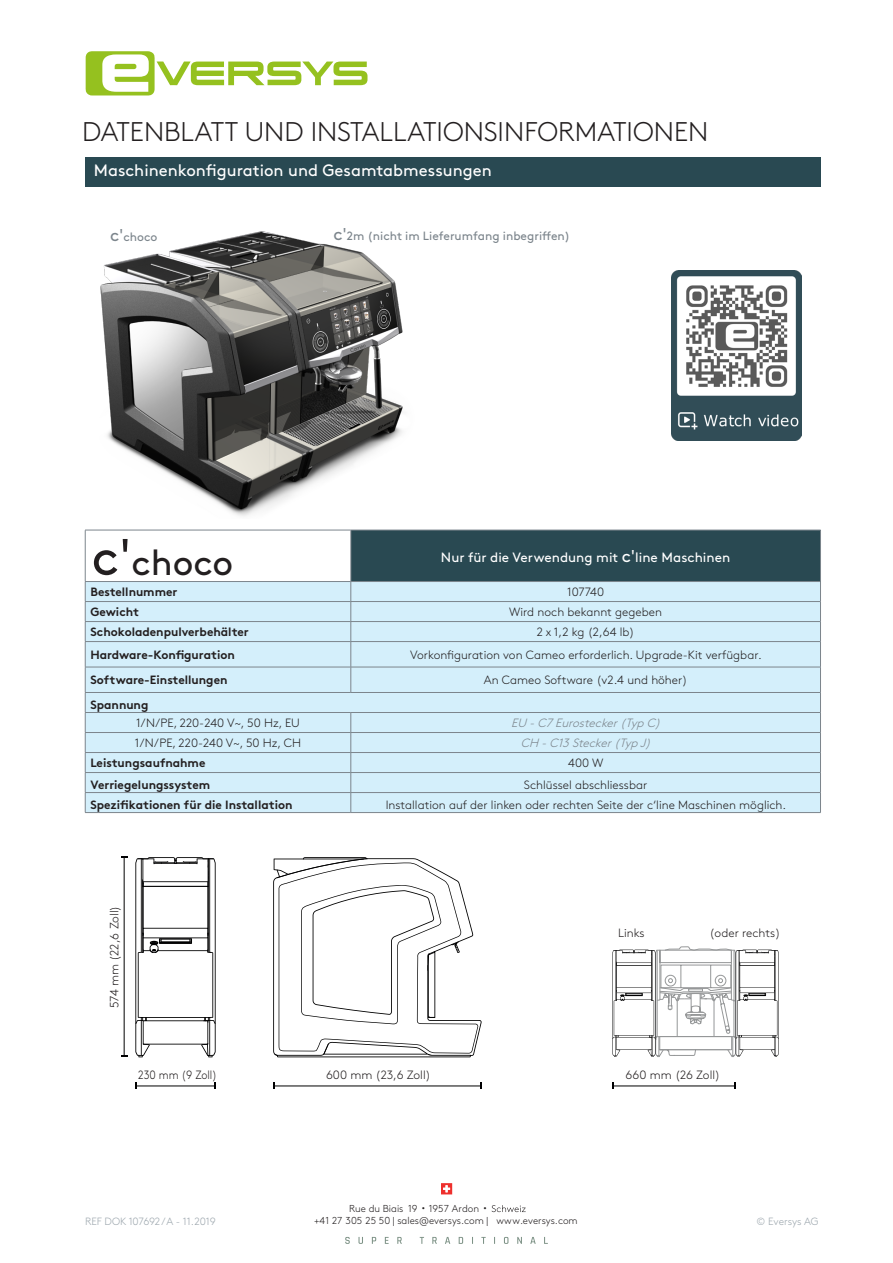
<style>
.page{position:relative;width:893px;height:1263px;background:#fff}
.page>*{position:absolute;margin:0;border:0;box-sizing:border-box;transform-origin:0 0}
.t1{font:36px "Brown Pro";color:#231f20}
.t2{font:300 27px "Brown Pro";color:#231f20}
.t3{font:16.5px "Brown Pro";color:#fff}
.t4{font:13.5px "Brown Pro";color:#fff}
.t5{font:300 12px "Brown Pro";color:#231f20}
.t6{font:700 12px "Brown Pro";color:#231f20}
.t7{font:12px "Brown Pro";color:#7c858c}
.t8{font:italic 300 12px "Brown Pro";color:#7c858c}
.t9{font:300 12px "Brown Pro";color:#231f20;scale:.9 1}
.t10{font:300 10.5px "Brown Pro";color:#9da7ae}
.t11{font:300 10.05px/12.1px "Brown Pro";color:#231f20}
.s1{font-size:17.1px}
.s2{font-size:51px}
.s3{font-family:"Koz Go Pr 6 N";font-weight:400}
</style>
<div class="page">
<svg style="left:345px;top:1237px;width:5px;height:7px"></svg>
<svg style="left:358px;top:1237px;width:5px;height:7px"></svg>
<svg style="left:372px;top:1237px;width:4px;height:7px"></svg>
<svg style="left:385px;top:1237px;width:4px;height:7px"></svg>
<svg style="left:397px;top:1237px;width:5px;height:7px"></svg>
<svg style="left:420px;top:1237px;width:4px;height:7px"></svg>
<svg style="left:432px;top:1237px;width:5px;height:7px"></svg>
<svg style="left:445px;top:1237px;width:5px;height:7px"></svg>
<svg style="left:459px;top:1237px;width:4px;height:7px"></svg>
<svg style="left:504px;top:1237px;width:4px;height:7px"></svg>
<svg style="left:517px;top:1237px;width:5px;height:7px"></svg>
<svg style="left:530px;top:1237px;width:6px;height:7px"></svg>
<svg style="left:544px;top:1237px;width:4px;height:7px"></svg>
<svg style="left:441px;top:1183px;width:11px;height:11px"></svg>
<svg style="left:85px;top:51px;width:282px;height:44px"></svg>
<svg style="left:492px;top:1205px;width:34px;height:7px"></svg>
<svg style="left:121px;top:856px;width:615px;height:233px"></svg>
<svg style="left:135px;top:857px;width:81px;height:200px"></svg>
<svg style="left:612px;top:946px;width:167px;height:112px"></svg>
<svg style="left:273px;top:857px;width:209px;height:200px"></svg>
<div style="left:85px;top:157px;width:736px;height:30px;background:#294952"></div>
<img style="left:100px;top:231px;width:303px;height:285px">
<div style="left:351px;top:530px;width:469px;height:51px;background:#294952"></div>
<hr style="left:85px;top:530px;width:266px;height:1px;background:#7c858c">
<hr style="left:85px;top:530px;width:1px;height:51px;background:#7c858c">
<div style="left:85px;top:581px;width:736px;height:231px;background:#d4effb"></div>
<hr style="left:85px;top:812px;width:266px;height:1px;background:#7c858c">
<hr style="left:351px;top:812px;width:470px;height:1px;background:#7c858c">
<hr style="left:351px;top:530px;width:470px;height:1px;background:#7c858c">
<hr style="left:351px;top:530px;width:1px;height:51px;background:#7c858c">
<hr style="left:820px;top:530px;width:1px;height:51px;background:#7c858c">
<img style="left:671px;top:270px;width:131px;height:170px">
<p class="t2" style="left:82px;top:112px;width:628px">DATENBLATT UND INSTALLATIONSINFORMATIONEN</p>
<p class="t3" style="left:94px;top:158px;width:400px">Maschinenkonfiguration und Gesamtabmessungen</p>
<p class="t7" style="left:110px;top:227px;width:49px"><span class="s1">c'</span>choco</p>
<p class="t7" style="left:333px;top:227px;width:238px"><span class="s1">c'</span>2m (nicht im Lieferumfang inbegriffen)</p>
<p class="t1" style="left:92px;top:535px;width:143px"><span class="s2">c'</span>choco</p>
<p class="t4" style="left:441px;top:547px;width:291px">Nur für die Verwendung mit <span class="s1">c'</span>line Maschinen</p>
<p class="t6" style="left:90px;top:582px;width:89px">Bestellnummer</p>
<p class="t5" style="left:567px;top:583px;width:38px">107740</p>
<p class="t6" style="left:90px;top:602px;width:50px">Gewicht</p>
<p class="t5" style="left:509px;top:603px;width:154px">Wird noch bekannt gegeben</p>
<p class="t6" style="left:90px;top:622px;width:160px">Schokoladenpulverbehälter</p>
<p class="t5" style="left:537px;top:623px;width:99px">2 x 1,2 kg (2,64 lb)</p>
<p class="t6" style="left:90px;top:645px;width:146px">Hardware-Konfiguration</p>
<p class="t5" style="left:410px;top:646px;width:353px">Vorkonfiguration von Cameo erforderlich. Upgrade-Kit verfügbar.</p>
<p class="t6" style="left:90px;top:670px;width:139px">Software-Einstellungen</p>
<p class="t5" style="left:484px;top:671px;width:205px">An Cameo Software (v2.4 und höher)</p>
<p class="t6" style="left:90px;top:694px;width:60px">Spannung</p>
<p class="t5" style="left:136px;top:714px;width:165px">1/N/PE, 220-240 V~, 50 Hz, EU</p>
<p class="t8" style="left:511px;top:714px;width:155px">EU -C7Eurostecker(TypC)</p>
<p class="t5" style="left:135px;top:734px;width:168px">1/N/PE, 220-240 V~, 50 Hz, CH</p>
<p class="t8" style="left:521px;top:734px;width:136px">CH -C13Stecker(TypJ)</p>
<p class="t6" style="left:90px;top:753px;width:117px">Leistungsaufnahme</p>
<p class="t5" style="left:568px;top:754px;width:37px">400 W</p>
<p class="t6" style="left:90px;top:775px;width:121px">Verriegelungssystem</p>
<p class="t5" style="left:524px;top:775px;width:125px">Schlüssel abschliessbar</p>
<p class="t6" style="left:90px;top:795px;width:204px">Spezifikationen für die Installation</p>
<p class="t5" style="left:386px;top:795px;width:402px">Installation auf der linken oder rechten Seite der c‘line Maschinen möglich.</p>
<p class="t5" style="left:106px;top:1008px;width:104px;rotate:-90deg">574 mm (22,6 Zoll)</p>
<p class="t9" style="left:138px;top:1066px;width:89px">230 mm (9 Zoll)</p>
<p class="t5" style="left:326px;top:1066px;width:106px">600 mm (23,6 Zoll)</p>
<p class="t5" style="left:618px;top:923px;width:28px">Links</p>
<p class="t5" style="left:709px;top:923px;width:72px">(oder rechts)</p>
<p class="t5" style="left:626px;top:1066px;width:96px">660 mm (26 Zoll)</p>
<p class="t11" style="left:314px;top:1201px;width:265px;text-indent:35px">Rue du Biais 19<span class="s3">・</span> 1957 Ardon <span class="s3">・<br></span>+41 27 305 25 50 | sales@eversys.com | www.eversys.com</p>
<p class="t10" style="left:85px;top:1214px;width:132px">REF DOK 107692 / A - 11.2019</p>
<p class="t10" style="left:756px;top:1214px;width:64px">© Eversys AG</p>
</div>
